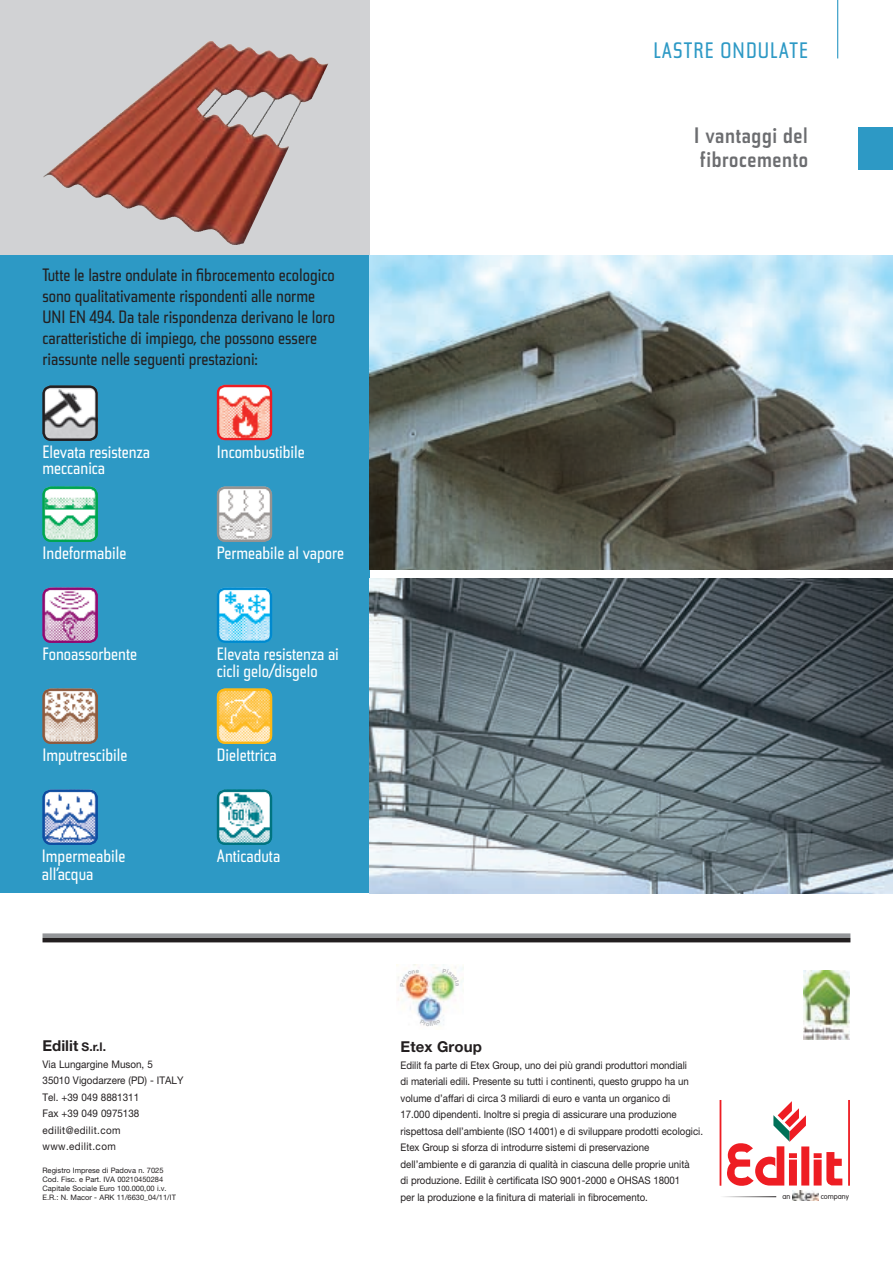
<style>
.page{position:relative;width:893px;height:1263px;background:#fff}
.page>*{position:absolute;margin:0;border:0;box-sizing:border-box;transform-origin:0 0}
.t1{font:500 expanded 22.5px/24px "Tasse";letter-spacing:.03em;color:#6c6d70}
.t2{font:expanded 22.5px "Tasse";letter-spacing:.05em;color:#2d99c5}
.t3{font:expanded 18px/21px "Tasse";color:#231f20}
.t4{font:expanded 18px/16.5px "Tasse";color:#fff}
.t5{font:700 15px "Helvetica Neue";letter-spacing:.005em;color:#231f20}
.t6{font:10.5px/16.5px "Helvetica Neue";color:#231f20;scale:.92 1}
.t7{font:10.5px/16.5px "Helvetica Neue";color:#231f20;scale:.94 1}
.t8{font:7.5px/9px "Helvetica Neue";color:#231f20}
.t9{font:300 7.2px "VAG Rounded Std";color:#231f20}
.s1{font-size:12px}
</style>
<div class="page">
<svg style="left:826px;top:1152px;width:16px;height:33px"></svg>
<div style="left:814px;top:1159px;width:8px;height:26px;background:#ee1d23"></div>
<div style="left:814px;top:1153px;width:8px;height:5px;background:#ee1d23"></div>
<div style="left:801px;top:1146px;width:8px;height:39px;background:#ee1d23"></div>
<svg style="left:727px;top:1101px;width:79px;height:85px"></svg>
<hr style="left:720px;top:1100px;width:1px;height:86px;background:#ee1d23">
<hr style="left:848px;top:1100px;width:2px;height:86px;background:#ee1d23">
<img style="left:793px;top:1191px;width:26px;height:10px">
<hr style="left:720px;top:1196px;width:56px;height:1px;background:#231f20">
<img style="left:804px;top:970px;width:45px;height:69px">
<img style="left:397px;top:965px;width:67px;height:60px">
<div style="left:43px;top:933px;width:807px;height:5px;background:#939598"></div>
<hr style="left:43px;top:938px;width:807px;height:4px;background:#231f20">
<svg style="left:0;top:0;width:370px;height:255px;background:#c4adaa"></svg>
<div style="left:859px;top:128px;width:34px;height:42px;background:#2d99c5"></div>
<hr style="left:837px;top:0;width:1px;height:58px;background:#2d99c5">
<div style="left:0;top:255px;width:370px;height:638px;background:#2d99c5"></div>
<img style="left:370px;top:255px;width:523px;height:315px">
<img style="left:370px;top:578px;width:523px;height:315px">
<img style="left:99px;top:41px;width:111px;height:90px">
<img style="left:43px;top:386px;width:54px;height:55px">
<div style="left:43px;top:386px;width:55px;height:55px;border:2px solid #231f20;border-radius:7px"></div>
<img style="left:43px;top:489px;width:52px;height:53px">
<div style="left:43px;top:486px;width:55px;height:56px;border:2px solid #00a54f;border-radius:7px"></div>
<img style="left:43px;top:590px;width:52px;height:53px">
<div style="left:43px;top:587px;width:55px;height:56px;border:2px solid #910972;border-radius:7px"></div>
<img style="left:43px;top:691px;width:52px;height:53px">
<div style="left:43px;top:688px;width:55px;height:56px;border:2px solid #8d593e;border-radius:7px"></div>
<img style="left:43px;top:792px;width:52px;height:53px">
<div style="left:43px;top:789px;width:55px;height:56px;border:2px solid #0d4da1;border-radius:7px"></div>
<img style="left:217px;top:385px;width:55px;height:55px">
<div style="left:217px;top:385px;width:55px;height:55px;border:2px solid #ee1d23;border-radius:7px"></div>
<img style="left:217px;top:489px;width:55px;height:53px">
<div style="left:217px;top:486px;width:55px;height:56px;border:2px solid #979391;border-radius:7px"></div>
<img style="left:220px;top:590px;width:52px;height:50px">
<div style="left:217px;top:587px;width:55px;height:56px;border:2px solid #0089cf;border-radius:7px"></div>
<img style="left:217px;top:691px;width:55px;height:53px">
<div style="left:217px;top:688px;width:55px;height:56px;border:2px solid #fcb814;border-radius:7px"></div>
<img style="left:220px;top:792px;width:52px;height:53px">
<div style="left:217px;top:789px;width:55px;height:56px;border:2px solid #007480;border-radius:7px"></div>
<svg style="left:400px;top:969px;width:19px;height:17px"></svg>
<svg style="left:443px;top:969px;width:16px;height:17px"></svg>
<svg style="left:420px;top:1019px;width:21px;height:6px"></svg>
<h2 class="t3" style="left:43px;top:265px;width:294px">Tutte le lastre ondulate in fibrocemento ecologico sono qualitativamente rispondenti alle norme UNI EN 494. Da tale rispondenza derivano le loro caratteristiche di impiego, che possono essere riassunte nelle seguenti prestazioni:</h2>
<h2 class="t4" style="left:43px;top:443px;width:109px">Elevata resistenza meccanica</h2>
<h2 class="t4" style="left:217px;top:443px;width:90px">Incombustibile</h2>
<h2 class="t4" style="left:43px;top:544px;width:86px">Indeformabile</h2>
<h2 class="t4" style="left:217px;top:545px;width:129px">Permeabile al vapore</h2>
<h2 class="t4" style="left:43px;top:645px;width:96px">Fonoassorbente</h2>
<h2 class="t4" style="left:217px;top:646px;width:124px">Elevata resistenza ai cicli gelo/disgelo</h2>
<h2 class="t4" style="left:43px;top:746px;width:87px">Imputrescibile</h2>
<h2 class="t4" style="left:217px;top:747px;width:61px">Dielettrica</h2>
<h2 class="t4" style="left:42px;top:847px;width:85px;line-height:18px">Impermeabile all’acqua</h2>
<h2 class="t4" style="left:217px;top:848px;width:65px">Anticaduta</h2>
<h1 class="t2" style="left:653px;top:38px;width:156px">LASTRE ONDULATE</h1>
<h1 class="t1" style="left:694px;top:124px;width:115px">I vantaggi del fibrocemento</h1>
<h3 class="t5" style="left:43px;top:1037px;width:65px">Edilit <span class="s1">S.r.l.</span></h3>
<p class="t7" style="left:43px;top:1056px;width:151px">Via Lungargine Muson, 5<br>35010 Vigodarzere (PD) - ITALY<br>Tel. +39 049 8881311<br>Fax +39 049 0975138 edilit@edilit.com www.edilit.com</p>
<p class="t8" style="left:43px;top:1166px;width:135px">Registro Imprese di Padova n. 7025<br>Cod. Fisc. e Part. IVA 00210450284<br>Capitale Sociale Euro 100.000,00 i.v.<br>E.R.: N. Macor - ARK 11/6630_04/11/IT</p>
<h3 class="t5" style="left:400px;top:1037px;width:83px">Etex Group</h3>
<p class="t6" style="left:400px;top:1056px;width:330px">Edilit fa parte di Etex Group, uno dei più grandi produttori mondiali<br>di materiali edili. Presente su tutti i continenti, questo gruppo ha un volume d’affari di circa 3 miliardi di euro e vanta un organico di<br>17.000 dipendenti. Inoltre si pregia di assicurare una produzione rispettosa dell’ambiente (ISO 14001) e di sviluppare prodotti ecologici.<br>Etex Group si sforza di introdurre sistemi di preservazione dell’ambiente e di garanzia di qualità in ciascuna delle proprie unità<br>di produzione. Edilit è certificata ISO 9001-2000 e OHSAS 18001<br>per la produzione e la finitura di materiali in fibrocemento.</p>
<p class="t9" style="left:782px;top:1192px;width:9px">an</p>
<p class="t9" style="left:821px;top:1192px;width:30px">company</p>
</div>
